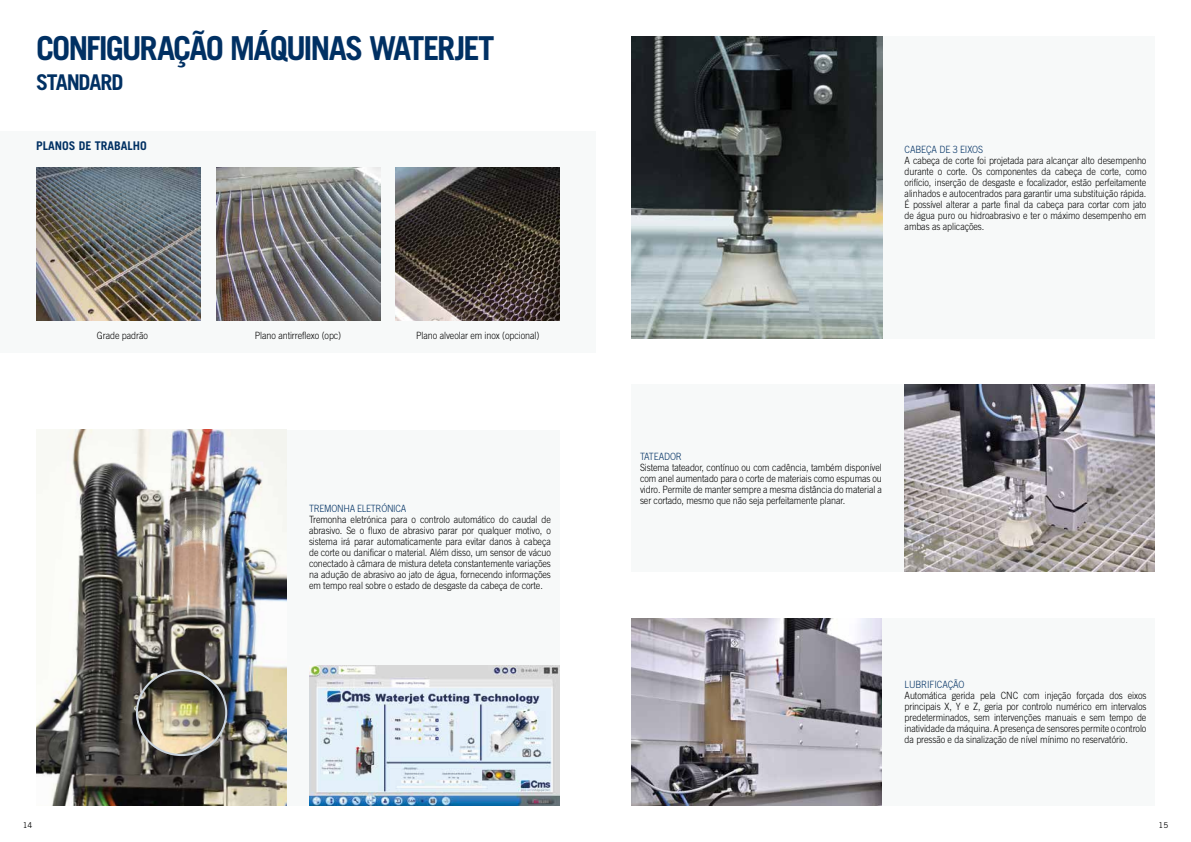
<style>
.page{position:relative;width:1191px;height:842px;background:#fff}
.page>*{position:absolute;margin:0;border:0;box-sizing:border-box;transform-origin:0 0}
.t1{font:700 33px "Trade Gothic LT Std";letter-spacing:-.06em;color:#003063}
.t2{font:700 21.7px "Trade Gothic LT Std";letter-spacing:-.05em;color:#003063}
.t3{font:700 12px "Trade Gothic LT Std";color:#003063}
.t4{font:300 10px/11px "Trade Gothic LT Std";letter-spacing:-.01em;color:#000;text-align:justify;scale:.9 1}
.t5{font:300 10px "Trade Gothic LT Std";letter-spacing:-.01em;color:#003063;scale:.9 1}
.t6{font:300 10px "Trade Gothic LT Std";letter-spacing:-.03em;color:#003063;scale:.9 1}
.t7{font:8px "Trade Gothic LT Std";color:#000}
</style>
<div class="page">
<div style="left:36px;top:430px;width:523px;height:375px;background:#f7f9f9"></div>
<div style="left:0;top:132px;width:595px;height:221px;background:#f7f9f9"></div>
<img style="left:216px;top:167px;width:164px;height:153px">
<img style="left:395px;top:167px;width:164px;height:153px">
<img style="left:36px;top:167px;width:164px;height:153px">
<img style="left:309px;top:665px;width:250px;height:141px">
<div style="left:631px;top:618px;width:524px;height:187px;background:#f7f9f9"></div>
<div style="left:631px;top:385px;width:524px;height:187px;background:#f7f9f9"></div>
<div style="left:631px;top:36px;width:524px;height:303px;background:#f7f9f9"></div>
<img style="left:631px;top:618px;width:251px;height:187px">
<img style="left:904px;top:385px;width:251px;height:187px">
<img style="left:631px;top:36px;width:251px;height:303px">
<img style="left:36px;top:430px;width:250px;height:376px">
<img style="left:137px;top:670px;width:89px;height:85px">
<div style="left:136px;top:669px;width:91px;height:87px;border:2px solid #cbd5df;border-radius:50%"></div>
<h1 class="t1" style="left:36px;top:28px;width:460px">CONFIGURAÇÃO MÁQUINAS WATERJET</h1>
<h2 class="t2" style="left:36px;top:69px;width:89px">STANDARD</h2>
<p class="t3" style="left:36px;top:139px;width:112px">PLANOS DE TRABALHO</p>
<p class="t5" style="left:904px;top:143px;width:89px">CABEÇA DE 3 EIXOS</p>
<p class="t4" style="left:904px;top:154px;width:270px">A cabeça de corte foi projetada para alcançar alto desempenho durante o corte. Os componentes da cabeça de corte, como orifício, inserção de desgaste e focalizador, estão perfeitamente alinhados e autocentrados para garantir uma substituição rápida.<br>É possível alterar a parte final da cabeça para cortar com jato de água puro ou hidroabrasivo e ter o máximo desempenho em ambas as aplicações.</p>
<p class="t4" style="left:97px;top:330px;width:58px">Grade padrão</p>
<p class="t4" style="left:255px;top:330px;width:98px">Plano antirreflexo (opc)</p>
<p class="t4" style="left:416px;top:330px;width:138px">Plano alveolar em inox (opcional)</p>
<p class="t6" style="left:309px;top:502px;width:109px">TREMONHA ELETRÓNICA</p>
<p class="t4" style="left:309px;top:513px;width:270px">Tremonha eletrónica para o controlo automático do caudal de abrasivo. Se o fluxo de abrasivo parar por qualquer motivo, o sistema irá parar automaticamente para evitar danos à cabeça de corte ou danificar o material. Além disso, um sensor de vácuo conectado à câmara de mistura deteta constantemente variações na adução de abrasivo ao jato de água, fornecendo informações em tempo real sobre o estado de desgaste da cabeça de corte.</p>
<p class="t5" style="left:640px;top:450px;width:48px">TATEADOR</p>
<p class="t4" style="left:640px;top:462px;width:270px">Sistema tateador, contínuo ou com cadência, também disponível com anel aumentado para o corte de materiais como espumas ou vidro. Permite de manter sempre a mesma distância do material a ser cortado, mesmo que não seja perfeitamente planar.</p>
<p class="t5" style="left:904px;top:678px;width:68px">LUBRIFICAÇÃO</p>
<p class="t4" style="left:904px;top:690px;width:270px">Automática gerida pela CNC com injeção forçada dos eixos principais X, Y e Z, geria por controlo numérico em intervalos predeterminados, sem intervenções manuais e sem tempo de inatividade da máquina. A presença de sensores permite o controlo da pressão e da sinalização de nível mínimo no reservatório.</p>
<p class="t7" style="left:23px;top:820px;width:11px">14</p>
<p class="t7" style="left:1158px;top:820px;width:11px">15</p>
</div>
